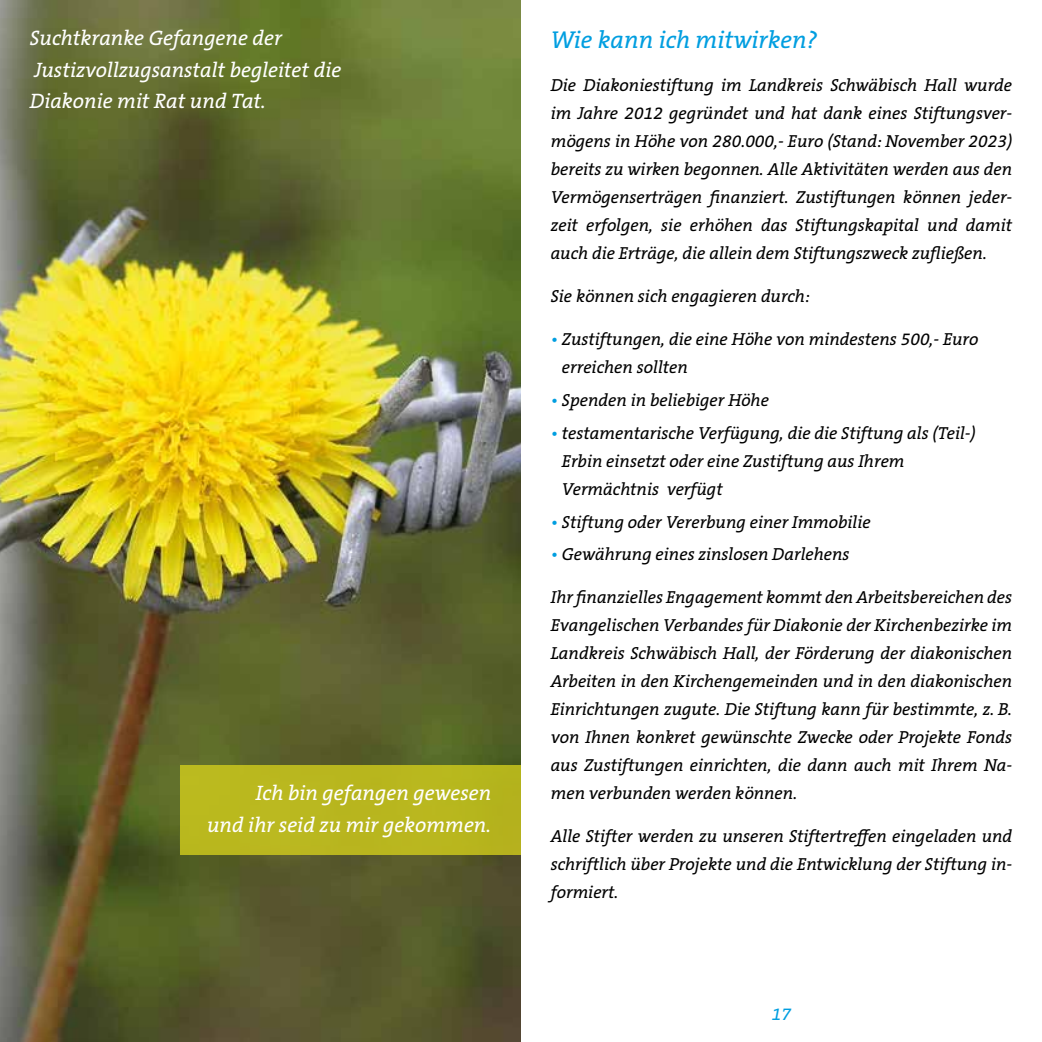
<style>
.page{position:relative;width:1042px;height:1042px;background:#fff}
.page>*{position:absolute;margin:0;border:0;box-sizing:border-box;transform-origin:0 0}
.t1{font:italic 24.5px "The Serif B W5 Plain";color:#009ee0}
.t2{font:italic 21px/31.5px "The Serif B W5 Plain";color:#fff}
.t3{font:italic 17.5px/28px "The Serif B W5 Plain";color:#000;text-align:justify}
.t4{font:italic 17.5px "The Serif B W5 Plain";color:#009ee0}
.s1{color:#009ee0}
</style>
<div class="page">
<img style="left:0;top:0;width:521px;height:1042px">
<div style="left:180px;top:766px;width:341px;height:89px;background:#b9b71e"></div>
<p class="t2" style="left:30px;top:23px;width:313px">Suchtkranke Gefangene der<br>Justizvollzugsanstalt begleitet die<br>Diakonie mit Rat und Tat.</p>
<p class="t2" style="left:207px;top:777px;width:286px;text-align:right">Ich bin gefangen gewesen<br>und ihr seid zu mir gekommen.</p>
<h1 class="t1" style="left:551px;top:24px;width:268px">Wie kann ich mitwirken?</h1>
<p class="t3" style="left:551px;top:71px;width:463px">Die Diakoniestiftung im Landkreis Schwäbisch Hall wurde im Jahre 2012 gegründet und hat dank eines Stiftungsver&shy;mögens in Höhe von 280.000,- Euro (Stand: November 2023) bereits zu wirken begonnen. Alle Aktivitäten werden aus den Vermögenserträgen finanziert. Zustiftungen können jeder&shy;zeit erfolgen, sie erhöhen das Stiftungskapital und damit auch die Erträge, die allein dem Stiftungszweck zufließen.</p>
<p class="t3" style="left:551px;top:282px;width:261px">Sie können sich engagieren durch:</p>
<p class="t3" style="left:562px;top:325px;width:418px;text-indent:-11px"><span class="s1">•</span> Zustiftungen, die eine Höhe von mindestens 500,- Euro erreichen sollten</p>
<p class="t3" style="left:551px;top:386px;width:220px"><span class="s1">•</span> Spenden in beliebiger Höhe</p>
<p class="t3" style="left:562px;top:419px;width:415px;text-align:left;text-indent:-11px"><span class="s1">•</span> testamentarische Verfügung, die die Stiftung als (Teil-)<br>Erbin einsetzt oder eine Zustiftung aus Ihrem<br>Vermächtnis verfügt</p>
<p class="t3" style="left:551px;top:508px;width:321px"><span class="s1">•</span> Stiftung oder Vererbung einer Immobilie</p>
<p class="t3" style="left:551px;top:541px;width:300px"><span class="s1">•</span> Gewährung eines zinslosen Darlehens</p>
<p class="t3" style="left:551px;top:583px;width:463px">Ihr finanzielles Engagement kommt den Arbeitsbereichen des Evangelischen Verbandes für Diakonie der Kirchenbezirke im Landkreis Schwäbisch Hall, der Förderung der diakonischen Arbeiten in den Kirchengemeinden und in den diakonischen Einrichtungen zugute. Die Stiftung kann für bestimmte, z. B. von Ihnen konkret gewünschte Zwecke oder Projekte Fonds aus Zustiftungen einrichten, die dann auch mit Ihrem Na&shy;men verbunden werden können.</p>
<p class="t3" style="left:551px;top:822px;width:463px">Alle Stifter werden zu unseren Stiftertreffen eingeladen und schriftlich über Projekte und die Entwicklung der Stiftung in&shy;formiert.</p>
<p class="t4" style="left:772px;top:1003px;width:21px">17</p>
</div>
